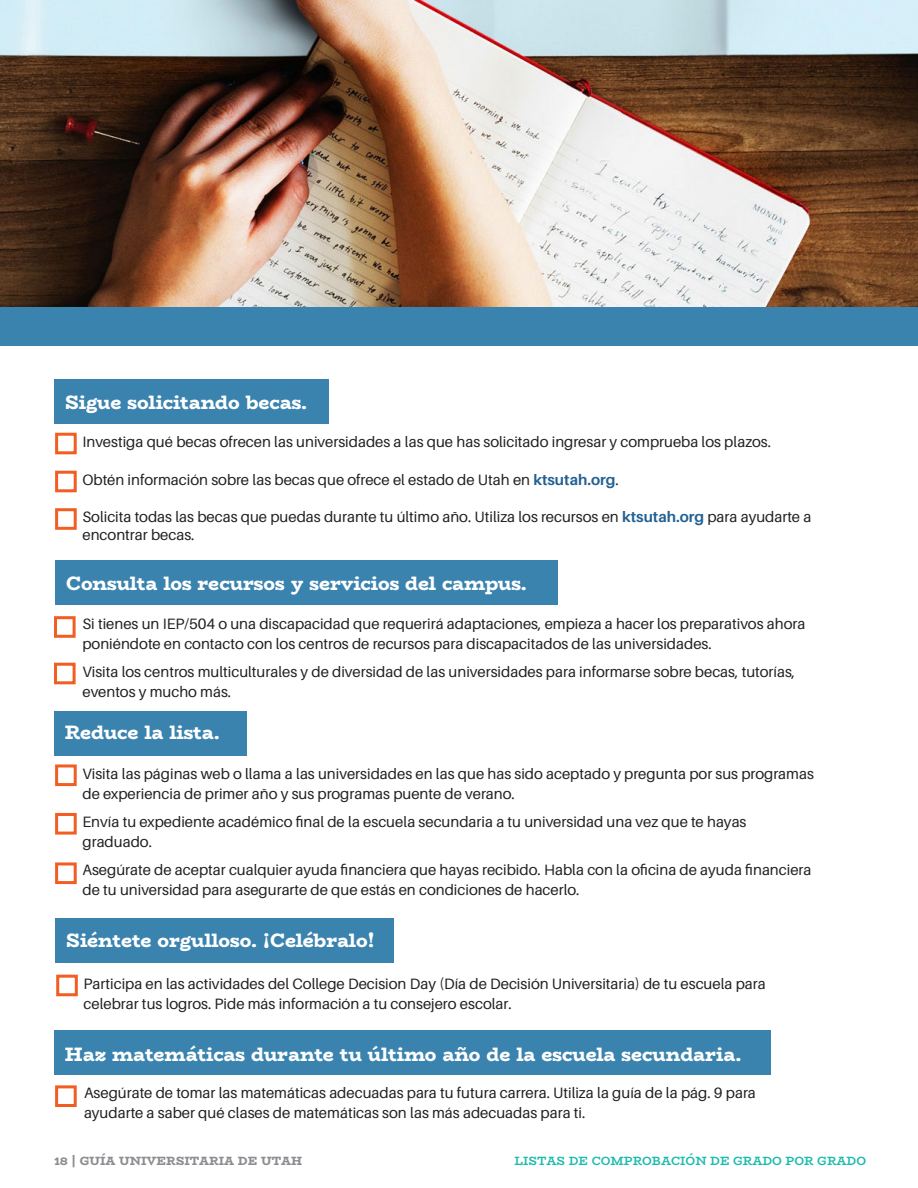
<style>
.page{position:relative;width:918px;height:1188px;background:#fff}
.page>*{position:absolute;margin:0;border:0;box-sizing:border-box;transform-origin:0 0}
.t1{font:800 19.5px "Bio Rhyme";color:#fff}
.Body{font:15px/19.5px "Aileron";color:#231f20}
.t2{font:700 12px "Bio Rhyme";color:#1dbbae}
.t3{font:800 12px "Bio Rhyme";color:#8b8d90}
.s1{font-weight:700;color:#236194}
</style>
<div class="page">
<img style="left:0;top:0;width:918px;height:307px">
<div style="left:0;top:307px;width:918px;height:38px;background:#3a83af"></div>
<div style="left:54px;top:1031px;width:716px;height:44px;background:#3a83af"></div>
<div style="left:55px;top:1085px;width:22px;height:22px;border:3px solid #f25d21"></div>
<div style="left:55px;top:560px;width:503px;height:45px;background:#3a83af"></div>
<div style="left:54px;top:616px;width:22px;height:22px;border:3px solid #f25d21"></div>
<div style="left:54px;top:663px;width:22px;height:21px;border:3px solid #f25d21"></div>
<div style="left:55px;top:433px;width:22px;height:21px;border:3px solid #f25d21"></div>
<div style="left:55px;top:764px;width:22px;height:22px;border:3px solid #f25d21"></div>
<div style="left:56px;top:975px;width:22px;height:21px;border:3px solid #f25d21"></div>
<div style="left:55px;top:471px;width:22px;height:21px;border:3px solid #f25d21"></div>
<div style="left:55px;top:813px;width:22px;height:22px;border:3px solid #f25d21"></div>
<div style="left:55px;top:508px;width:22px;height:22px;border:3px solid #f25d21"></div>
<div style="left:55px;top:862px;width:22px;height:22px;border:3px solid #f25d21"></div>
<div style="left:54px;top:379px;width:274px;height:45px;background:#3a83af"></div>
<div style="left:54px;top:711px;width:192px;height:44px;background:#3a83af"></div>
<div style="left:55px;top:918px;width:339px;height:45px;background:#3a83af"></div>
<p class="t1" style="left:65px;top:387px;width:244px">Sigue solicitando becas.</p>
<p class="Body" style="left:82px;top:432px;width:690px">Investiga qué becas ofrecen las universidades a las que has solicitado ingresar y comprueba los plazos.</p>
<p class="Body" style="left:82px;top:470px;width:538px">Obtén información sobre las becas que ofrece el estado de Utah en <span class="s1">ktsutah.org</span>.</p>
<p class="Body" style="left:82px;top:508px;width:730px;line-height:18px">Solicita todas las becas que puedas durante tu último año. Utiliza los recursos en <span class="s1">ktsutah.org</span> para ayudarte a encontrar becas.</p>
<p class="t1" style="left:66px;top:568px;width:462px">Consulta los recursos y servicios del campus.</p>
<p class="Body" style="left:82px;top:614px;width:725px">Si tienes un IEP/504 o una discapacidad que requerirá adaptaciones, empieza a hacer los preparativos ahora poniéndote en contacto con los centros de recursos para discapacitados de las universidades.</p>
<p class="Body" style="left:82px;top:662px;width:714px">Visita los centros multiculturales y de diversidad de las universidades para informarse sobre becas, tutorías, eventos y mucho más.</p>
<p class="t1" style="left:65px;top:718px;width:156px">Reduce la lista.</p>
<p class="Body" style="left:82px;top:764px;width:733px">Visita las páginas web o llama a las universidades en las que has sido aceptado y pregunta por sus programas de experiencia de primer año y sus programas puente de verano.</p>
<p class="Body" style="left:82px;top:812px;width:666px">Envía tu expediente académico final de la escuela secundaria a tu universidad una vez que te hayas graduado.</p>
<p class="Body" style="left:82px;top:860px;width:731px">Asegúrate de aceptar cualquier ayuda financiera que hayas recibido. Habla con la oficina de ayuda financiera de tu universidad para asegurarte de que estás en condiciones de hacerlo.</p>
<p class="t1" style="left:66px;top:925px;width:310px">Siéntete orgulloso. ¡Celébralo!</p>
<p class="Body" style="left:84px;top:974px;width:684px">Participa en las actividades del College Decision Day (Día de Decisión Universitaria) de tu escuela para celebrar tus logros. Pide más información a tu consejero escolar.</p>
<p class="t1" style="left:65px;top:1039px;width:678px">Haz matemáticas durante tu último año de la escuela secundaria.</p>
<p class="Body" style="left:84px;top:1084px;width:673px">Asegúrate de tomar las matemáticas adecuadas para tu futura carrera. Utiliza la guía de la pág. 9 para ayudarte a saber qué clases de matemáticas son las más adecuadas para ti.</p>
<p class="t3" style="left:54px;top:1151px;width:250px">18 | GUÍA UNIVERSITARIA DE UTAH</p>
<p class="t2" style="left:515px;top:1152px;width:353px">LISTAS DE COMPROBACIÓN DE GRADO POR GRADO</p>
</div>
